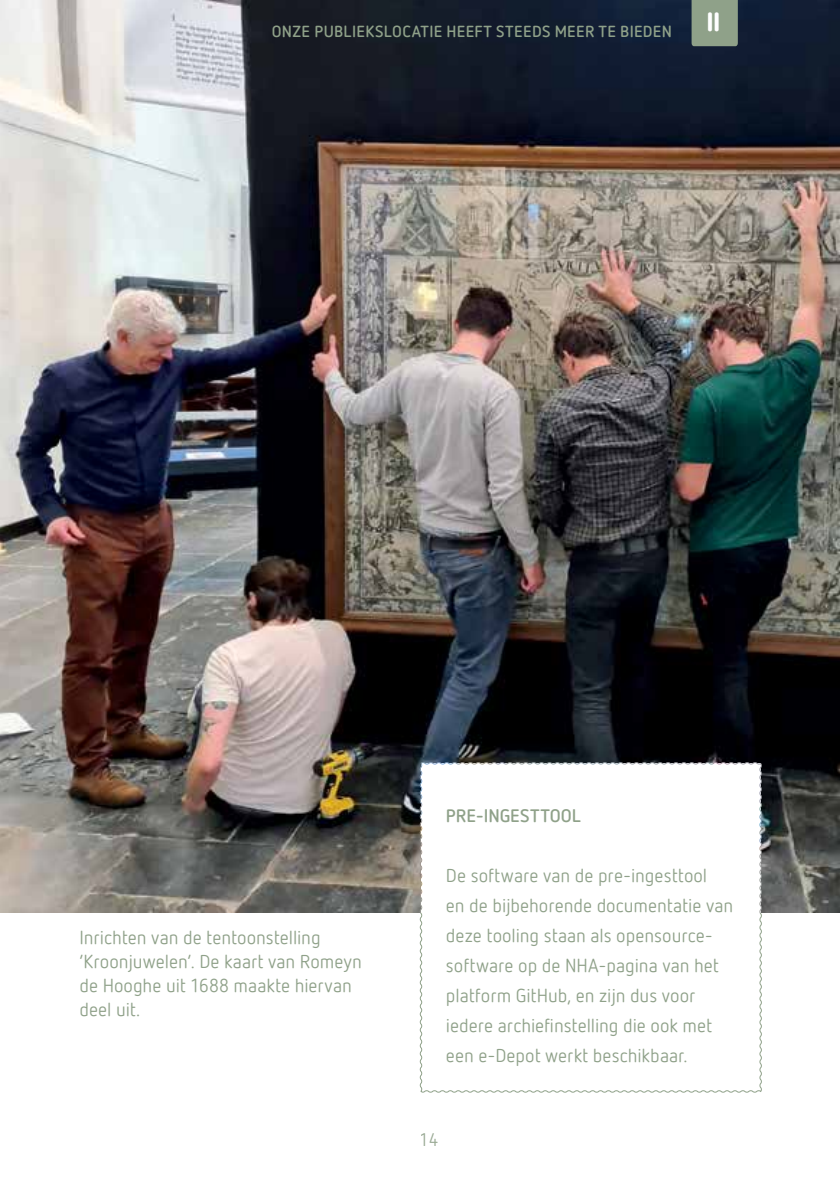
<style>
.page{position:relative;width:840px;height:1191px;background:#fff}
.page>*{position:absolute;margin:0;border:0;box-sizing:border-box;transform-origin:0 0}
.t1{font:900 26px "Netto Offc";color:#fff}
.t2{font:18.6px/30px "Netto Offc";color:#8fa189}
.t3{font:700 18px "Netto Offc";color:#8fa189}
.t4{font:18px "Netto Offc";color:#8fa189}
.t5{font:700 16px "Netto Offc";letter-spacing:.02em;color:#8fa189}
</style>
<div class="page">
<img style="left:0;top:0;width:839px;height:912px">
<div style="left:691px;top:0;width:46px;height:46px;background:#8fa189"></div>
<svg style="left:419px;top:761px;width:343px;height:332px"></svg>
<p class="t5" style="left:272px;top:21px;width:401px">ONZE PUBLIEKSLOCATIE HEEFT STEEDS MEER TE BIEDEN</p>
<h1 class="t1" style="left:706px;top:5px;width:16px">II</h1>
<p class="t3" style="left:445px;top:804px;width:137px">PRE-INGESTTOOL</p>
<p class="t2" style="left:79px;top:925px;width:284px;line-height:24px">Inrichten van de tentoonstelling ‘Kroonjuwelen’. De kaart van Romeyn de Hooghe uit 1688 maakte hiervan deel uit.</p>
<p class="t2" style="left:445px;top:860px;width:289px">De software van de pre-ingesttool<br>en de bijbehorende documentatie van deze tooling staan als opensource&shy;software op de NHA-pagina van het platform GitHub, en zijn dus voor iedere archiefinstelling die ook met een e-Depot werkt beschikbaar.</p>
<p class="t4" style="left:420px;top:1128px;width:20px">14</p>
</div>
